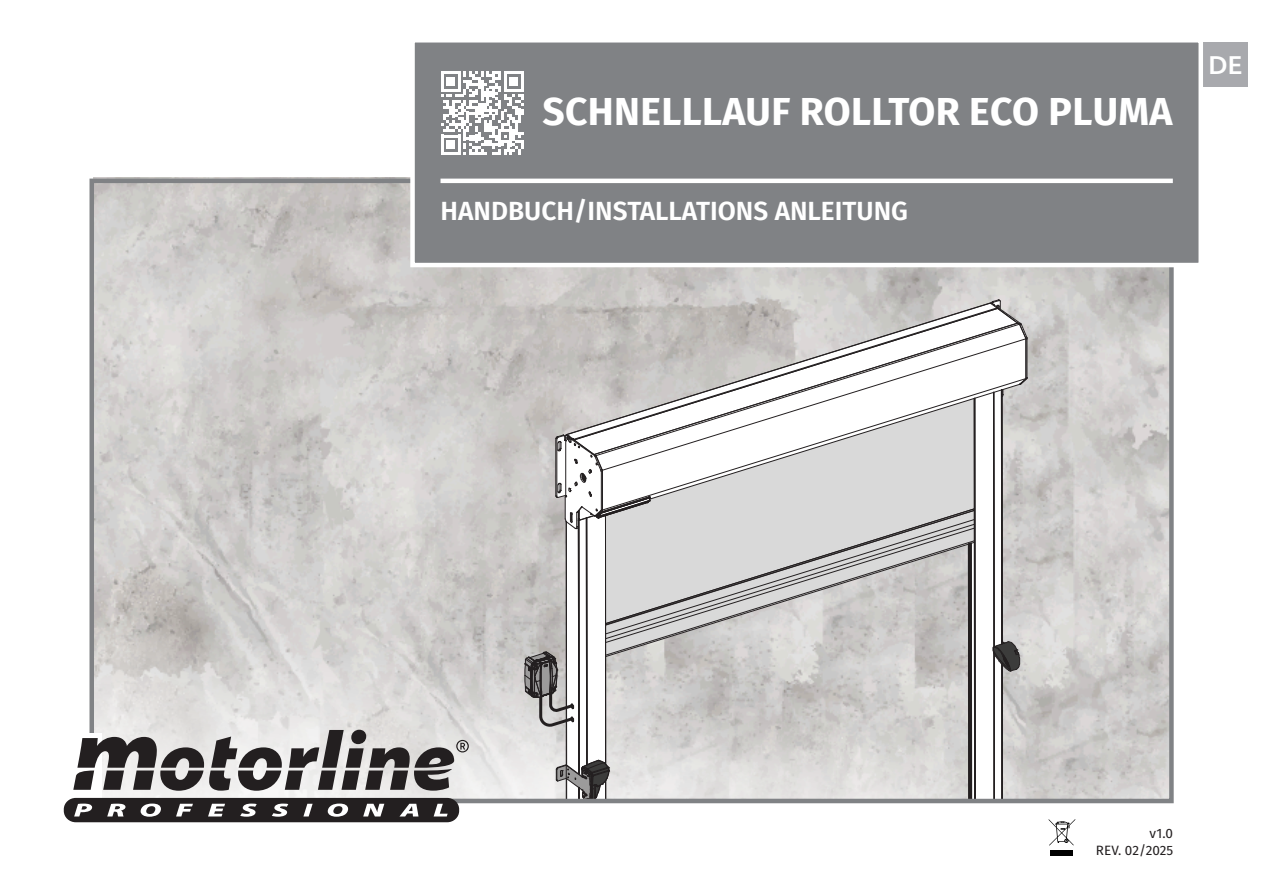
<style>
.page{position:relative;width:1263px;height:893px;background:#fff}
.page>*{position:absolute;margin:0;border:0;box-sizing:border-box;transform-origin:0 0}
.t1{font:700 39px "Fira Sans";letter-spacing:.01em;color:#fff}
.t2{font:600 26.25px "Fira Sans";color:#fff}
.t3{font:500 25.2px "Fedra Sans Std";color:#fff}
.t4{font:13.5px/16.2px "Fira Sans";color:#231f20;text-align:right}
</style>
<div class="page">
<img style="left:94px;top:177px;width:1075px;height:437px">
<svg style="left:94px;top:614px;width:1075px;height:184px;background:#d5d3d1"></svg>
<hr style="left:1027px;top:339px;width:1px;height:38px;background:#231f20">
<hr style="left:1026px;top:339px;width:1px;height:40px;background:#231f20">
<svg style="left:567px;top:302px;width:424px;height:75px"></svg>
<svg style="left:990px;top:299px;width:38px;height:41px"></svg>
<svg style="left:524px;top:377px;width:504px;height:421px"></svg>
<div style="left:1203px;top:43px;width:45px;height:44px;background:#a8a9ad"></div>
<div style="left:408px;top:42px;width:797px;height:228px;background:#808285"></div>
<hr style="left:440px;top:179px;width:733px;height:4px;background:#fff">
<div style="left:1051px;top:851px;width:22px;height:5px;background:#000"></div>
<svg style="left:1049px;top:819px;width:26px;height:26px"></svg>
<svg style="left:84px;top:791px;width:18px;height:32px"></svg>
<svg style="left:64px;top:798px;width:395px;height:24px;background:#484545"></svg>
<svg style="left:73px;top:730px;width:396px;height:61px;background:#929090"></svg>
<svg style="left:441px;top:71px;width:83px;height:84px"></svg>
<p class="t1" style="left:542px;top:79px;width:632px">SCHNELLLAUF ROLLTOR ECO PLUMA</p>
<p class="t2" style="left:440px;top:189px;width:469px">HANDBUCH/INSTALLATIONS ANLEITUNG</p>
<p class="t3" style="left:1208px;top:50px;width:36px">DE</p>
<p class="t4" style="left:1096px;top:825px;width:79px">v1.0<br>REV. 02/2025</p>
</div>
